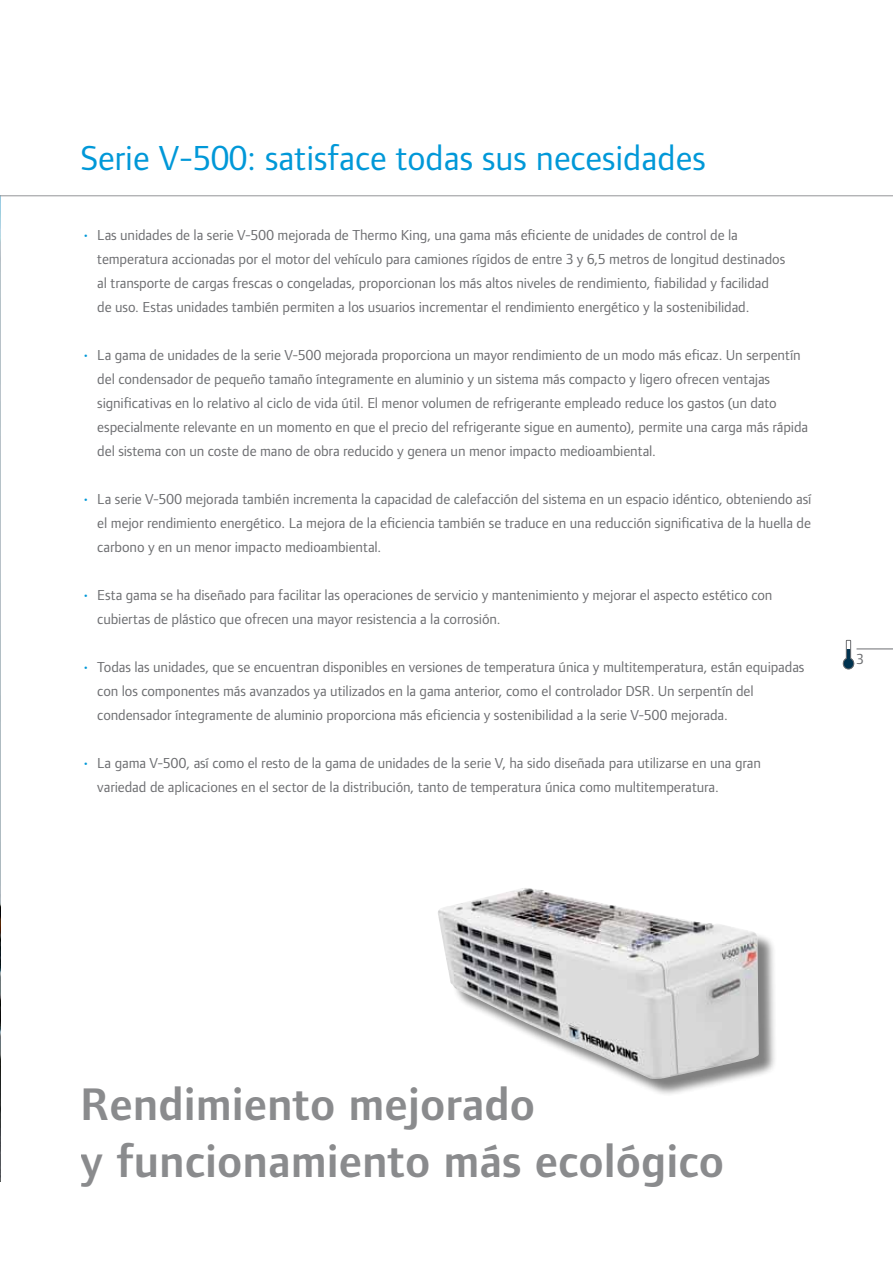
<style>
.page{position:relative;width:893px;height:1263px;background:#fff}
.page>*{position:absolute;margin:0;border:0;box-sizing:border-box;transform-origin:0 0}
.t1{font:600 47.4px/56.8px "Foundry Form Sans Blonde";color:#6d6e71}
.t2{font:36px "Foundry Form Sans Blonde";color:#0098d8}
.t3{font:15px/24px "Foundry Form Sans Blonde";letter-spacing:-.005em;color:#6d6e71}
.s1{color:#0098d8}
</style>
<div class="page">
<div style="left:440px;top:890px;width:337px;height:207px;background:#000;opacity:.5"></div>
<img style="left:438px;top:888px;width:321px;height:191px">
<img style="left:0;top:197px;width:1px;height:985px">
<svg style="left:842px;top:640px;width:12px;height:30px"></svg>
<hr style="left:856px;top:648px;width:37px;height:1px;background:#6d6e71">
<hr style="left:0;top:196px;width:893px;height:1px;background:#939598">
<h2 class="t2" style="left:81px;top:138px;width:626px">Serie V-500: satisface todas sus necesidades</h2>
<p class="t3" style="left:97px;top:223px;width:689px;text-indent:-15px"><span class="s1">•</span> Las unidades de la serie V-500 mejorada de Thermo King, una gama más eficiente de unidades de control de la temperatura accionadas por el motor del vehículo para camiones rígidos de entre 3 y 6,5 metros de longitud destinados al transporte de cargas frescas o congeladas, proporcionan los más altos niveles de rendimiento, fiabilidad y facilidad de uso. Estas unidades también permiten a los usuarios incrementar el rendimiento energético y la sostenibilidad.</p>
<p class="t3" style="left:97px;top:343px;width:712px;text-indent:-15px"><span class="s1">•</span> La gama de unidades de la serie V-500 mejorada proporciona un mayor rendimiento de un modo más eficaz. Un serpentín del condensador de pequeño tamaño íntegramente en aluminio y un sistema más compacto y ligero ofrecen ventajas significativas en lo relativo al ciclo de vida útil. El menor volumen de refrigerante empleado reduce los gastos (un dato especialmente relevante en un momento en que el precio del refrigerante sigue en aumento), permite una carga más rápida del sistema con un coste de mano de obra reducido y genera un menor impacto medioambiental.</p>
<p class="t3" style="left:97px;top:487px;width:716px;text-align:justify;text-indent:-15px"><span class="s1">•</span> La serie V-500 mejorada también incrementa la capacidad de calefacción del sistema en un espacio idéntico, obteniendo así el mejor rendimiento energético. La mejora de la eficiencia también se traduce en una reducción significativa de la huella de carbono y en un menor impacto medioambiental.</p>
<p class="t3" style="left:97px;top:583px;width:677px;text-indent:-15px"><span class="s1">•</span> Esta gama se ha diseñado para facilitar las operaciones de servicio y mantenimiento y mejorar el aspecto estético con cubiertas de plástico que ofrecen una mayor resistencia a la corrosión.</p>
<p class="t3" style="left:97px;top:655px;width:709px;text-indent:-15px"><span class="s1">•</span> Todas las unidades, que se encuentran disponibles en versiones de temperatura única y multitemperatura, están equipadas con los componentes más avanzados ya utilizados en la gama anterior, como el controlador DSR. Un serpentín del condensador íntegramente de aluminio proporciona más eficiencia y sostenibilidad a la serie V-500 mejorada.</p>
<p class="t3" style="left:97px;top:751px;width:665px;text-indent:-15px"><span class="s1">•</span> La gama V-500, así como el resto de la gama de unidades de la serie V, ha sido diseñada para utilizarse en una gran variedad de aplicaciones en el sector de la distribución, tanto de temperatura única como multitemperatura.</p>
<p class="t3" style="left:856px;top:647px;width:9px">3</p>
<h1 class="t1" style="left:81px;top:1076px;width:645px">Rendimiento mejorado<br>y funcionamiento más ecológico</h1>
</div>
